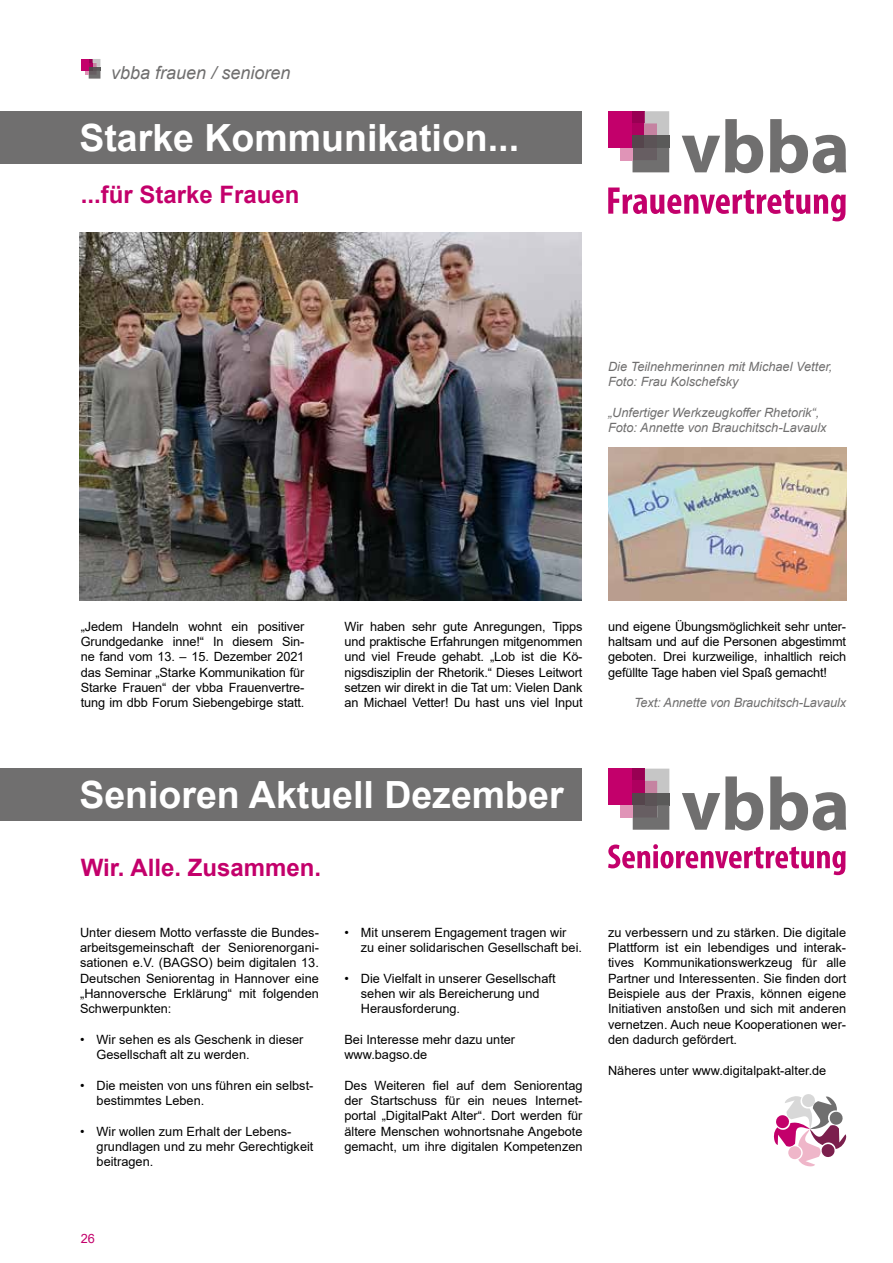
<style>
.page{position:relative;width:893px;height:1263px;background:#fff}
.page>*{position:absolute;margin:0;border:0;box-sizing:border-box;transform-origin:0 0}
.t1{font:700 37.5px "Arial";color:#fff}
.t2{font:700 24px "Arial";color:#c3006b}
.t3{font:italic 18px "Arial";color:#706f6f}
.t4{font:12.75px/15.3px "Arial";color:#000;text-align:justify}
.t5{font:italic 12.75px/15.3px "Arial";color:#706f6f}
.t6{font:12.75px "Arial";color:#c3006b}
</style>
<div class="page">
<div style="left:81px;top:59px;width:8px;height:12px;background:#c3006b"></div>
<svg style="left:85px;top:59px;width:15px;height:20px"></svg>
<img style="left:79px;top:233px;width:502px;height:367px">
<img style="left:608px;top:447px;width:238px;height:153px">
<div style="left:608px;top:111px;width:24px;height:37px;background:#c3006b"></div>
<div style="left:632px;top:111px;width:13px;height:12px;background:#980053"></div>
<div style="left:632px;top:123px;width:13px;height:13px;background:#ae005f"></div>
<div style="left:632px;top:136px;width:13px;height:12px;background:#55454c"></div>
<svg style="left:645px;top:111px;width:24px;height:25px"></svg>
<div style="left:645px;top:136px;width:12px;height:12px;background:#5b5356"></div>
<div style="left:657px;top:136px;width:12px;height:12px;background:#5a5a59"></div>
<svg style="left:632px;top:148px;width:37px;height:24px"></svg>
<div style="left:620px;top:148px;width:12px;height:12px;background:#e094b7"></div>
<svg style="left:682px;top:119px;width:81px;height:54px"></svg>
<svg style="left:770px;top:119px;width:76px;height:54px"></svg>
<svg style="left:608px;top:187px;width:238px;height:34px"></svg>
<div style="left:0;top:111px;width:581px;height:53px;background:#706f6f"></div>
<div style="left:0;top:768px;width:581px;height:53px;background:#706f6f"></div>
<div style="left:608px;top:769px;width:25px;height:36px;background:#c3006b"></div>
<div style="left:633px;top:769px;width:12px;height:12px;background:#980053"></div>
<div style="left:633px;top:781px;width:12px;height:12px;background:#ae005f"></div>
<div style="left:633px;top:793px;width:12px;height:12px;background:#55454c"></div>
<svg style="left:645px;top:769px;width:24px;height:24px"></svg>
<div style="left:645px;top:793px;width:12px;height:12px;background:#5b5356"></div>
<div style="left:657px;top:793px;width:12px;height:12px;background:#5a5a59"></div>
<svg style="left:633px;top:805px;width:36px;height:25px"></svg>
<div style="left:620px;top:805px;width:13px;height:12px;background:#e094b7"></div>
<svg style="left:682px;top:776px;width:81px;height:54px"></svg>
<svg style="left:770px;top:776px;width:76px;height:54px"></svg>
<svg style="left:608px;top:844px;width:238px;height:31px"></svg>
<svg style="left:773px;top:1094px;width:74px;height:73px"></svg>
<h3 class="t3" style="left:111px;top:61px;width:181px">vbba frauen / senioren</h3>
<h1 class="t1" style="left:79px;top:111px;width:441px">Starke Kommunikation...</h1>
<h2 class="t2" style="left:81px;top:178px;width:220px">...für Starke Frauen</h2>
<p class="t5" style="left:608px;top:359px;width:226px">Die Teilnehmerinnen mit Michael Vetter,<br>Foto: Frau Kolschefsky</p>
<p class="t5" style="left:608px;top:405px;width:220px">„Unfertiger Werkzeugkoffer Rhetorik“,<br>Foto: Annette von Brauchitsch-Lavaulx</p>
<p class="t4" style="left:81px;top:619px;width:225px">„Jedem Handeln wohnt ein positiver Grundgedanke inne!“ In diesem Sin&shy;ne fand vom 13. – 15. Dezember 2021 das Seminar „Starke Kommunikation für Starke Frauen“ der vbba Frauenvertre&shy;tung im dbb Forum Siebengebirge statt.</p>
<p class="t4" style="left:344px;top:619px;width:240px">Wir haben sehr gute Anregungen, Tipps und praktische Erfahrungen mitgenommen und viel Freude gehabt. „Lob ist die Kö&shy;nigsdisziplin der Rhetorik.“ Dieses Leitwort setzen wir direkt in die Tat um: Vielen Dank an Michael Vetter! Du hast uns viel Input</p>
<p class="t4" style="left:608px;top:619px;width:240px">und eigene Übungsmöglichkeit sehr unter&shy;haltsam und auf die Personen abgestimmt geboten. Drei kurzweilige, inhaltlich reich gefüllte Tage haben viel Spaß gemacht!</p>
<p class="t5" style="left:634px;top:695px;width:214px">Text: Annette von Brauchitsch-Lavaulx</p>
<h1 class="t1" style="left:79px;top:768px;width:486px">Senioren Aktuell Dezember</h1>
<h2 class="t2" style="left:81px;top:850px;width:242px">Wir. Alle. Zusammen.</h2>
<p class="t4" style="left:80px;top:925px;width:240px">Unter diesem Motto verfasste die Bundes&shy;arbeitsgemeinschaft der Seniorenorgani&shy;sationen e.V. (BAGSO) beim digitalen 13.<br>Deutschen Seniorentag in Hannover eine „Hannoversche Erklärung“ mit folgenden Schwerpunkten:</p>
<p class="t4" style="left:97px;top:1032px;width:208px;text-indent:-16px">• Wir sehen es als Geschenk in dieser<br>Gesellschaft alt zu werden.</p>
<p class="t4" style="left:97px;top:1078px;width:218px;text-indent:-16px">• Die meisten von uns führen ein selbst&shy;bestimmtes Leben.</p>
<p class="t4" style="left:97px;top:1123px;width:218px;text-align:left;text-indent:-16px">• Wir wollen zum Erhalt der Lebens&shy;grundlagen und zu mehr Gerechtigkeit beitragen.</p>
<p class="t4" style="left:361px;top:925px;width:223px;text-indent:-16px">• Mit unserem Engagement tragen wir zu einer solidarischen Gesellschaft bei.</p>
<p class="t4" style="left:361px;top:970px;width:196px;text-align:left;text-indent:-16px">• Die Vielfalt in unserer Gesellschaft sehen wir als Bereicherung und<br>Herausforderung.</p>
<p class="t4" style="left:344px;top:1032px;width:172px">Bei Interesse mehr dazu unter www.bagso.de</p>
<p class="t4" style="left:344px;top:1078px;width:240px">Des Weiteren fiel auf dem Seniorentag der Startschuss für ein neues Internet&shy;portal „DigitalPakt Alter“. Dort werden für ältere Menschen wohnortsnahe Angebote gemacht, um ihre digitalen Kompetenzen</p>
<p class="t4" style="left:608px;top:925px;width:240px">zu verbessern und zu stärken. Die digitale Plattform ist ein lebendiges und interak&shy;tives Kommunikationswerkzeug für alle Partner und Interessenten. Sie finden dort Beispiele aus der Praxis, können eigene Initiativen anstoßen und sich mit anderen vernetzen. Auch neue Kooperationen wer&shy;den dadurch gefördert.</p>
<p class="t4" style="left:608px;top:1062px;width:220px">Näheres unter www.digitalpakt-alter.de</p>
<p class="t6" style="left:81px;top:1229px;width:16px">26</p>
</div>
